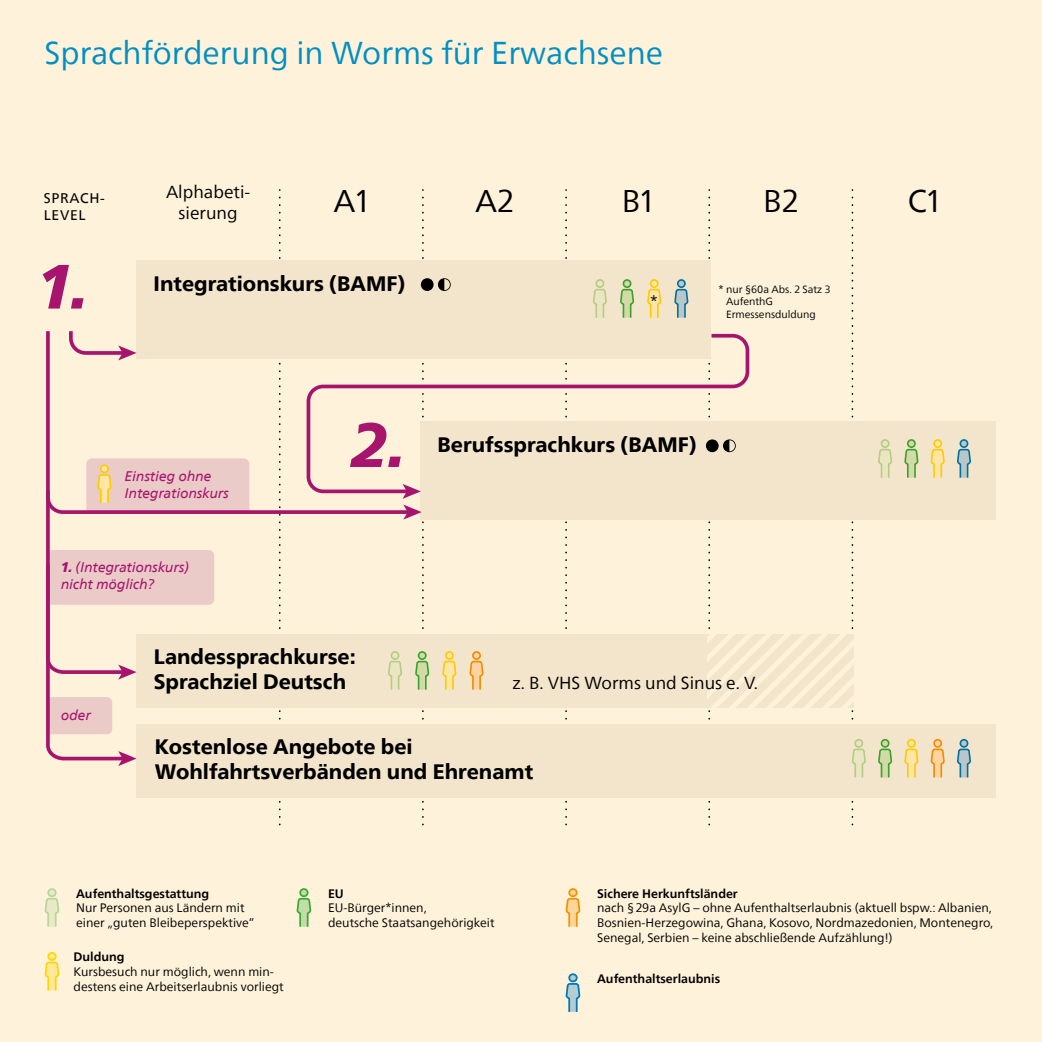
<style>
.page{position:relative;width:1042px;height:1042px;background:#fff2da}
.page>*{position:absolute;margin:0;border:0;box-sizing:border-box;transform-origin:0 0}
.t1{font:italic 900 62.48px "Neue Frutiger World";color:#a71681}
.t2{font:31.5px "Neue Frutiger World";color:#008fc3}
.t3{font:31.32px "Neue Frutiger World";color:#000}
.t4{font:800 20.82px/25px "Neue Frutiger World";color:#000}
.t5{font:17.32px/20.8px "Neue Frutiger World";color:#000;text-align:center}
.t6{font:15.4px "Neue Frutiger World";color:#000}
.t7{font:italic 13.83px/16.6px "Neue Frutiger World";color:#a71681}
.t8{font:13.83px/16.6px "Neue Frutiger World";letter-spacing:.05em;color:#000}
.t9{font:12.25px/14.7px "Neue Frutiger World";color:#000}
.t10{font:700 12.25px "Neue Frutiger World";color:#000}
.t11{font:10.5px/12.4px "Neue Frutiger World";color:#000}
.s1{font-weight:900}
</style>
<div class="page">
<svg style="left:44px;top:888px;width:16px;height:39px"></svg>
<svg style="left:296px;top:888px;width:16px;height:39px"></svg>
<svg style="left:44px;top:952px;width:16px;height:39px"></svg>
<svg style="left:565px;top:888px;width:16px;height:39px"></svg>
<svg style="left:565px;top:973px;width:16px;height:39px"></svg>
<svg style="left:565px;top:197px;width:2px;height:629px"></svg>
<div style="left:420px;top:421px;width:575px;height:98px;background:#f3e5cb"></div>
<div style="left:137px;top:634px;width:572px;height:74px;background:#f3e5cb"></div>
<div style="left:137px;top:724px;width:858px;height:73px;background:#f3e5cb"></div>
<div style="left:137px;top:261px;width:574px;height:98px;background:#f3e5cb"></div>
<svg style="left:457px;top:359px;width:249px;height:87px"></svg>
<svg style="left:593px;top:279px;width:14px;height:39px"></svg>
<svg style="left:620px;top:279px;width:15px;height:39px"></svg>
<svg style="left:647px;top:279px;width:15px;height:39px"></svg>
<svg style="left:674px;top:279px;width:15px;height:39px"></svg>
<svg style="left:706px;top:197px;width:161px;height:629px"></svg>
<svg style="left:878px;top:738px;width:15px;height:40px"></svg>
<svg style="left:904px;top:738px;width:15px;height:40px"></svg>
<svg style="left:930px;top:738px;width:15px;height:40px"></svg>
<svg style="left:46px;top:197px;width:411px;height:629px"></svg>
<svg style="left:469px;top:651px;width:15px;height:39px"></svg>
<svg style="left:957px;top:738px;width:14px;height:40px"></svg>
<svg style="left:878px;top:439px;width:14px;height:39px"></svg>
<svg style="left:904px;top:439px;width:15px;height:39px"></svg>
<svg style="left:930px;top:439px;width:15px;height:39px"></svg>
<svg style="left:957px;top:439px;width:14px;height:39px"></svg>
<h2 class="t2" style="left:45px;top:28px;width:620px">Sprachförderung in Worms für Erwachsene</h2>
<p class="t8" style="left:44px;top:190px;width:63px">SPRACH-<br>LEVEL</p>
<h1 class="t1" style="left:37px;top:237px;width:52px">1.</h1>
<h3 class="t5" style="left:166px;top:181px;width:86px">Alphabeti&shy;sierung</h3>
<h3 class="t3" style="left:334px;top:177px;width:37px">A1</h3>
<h3 class="t3" style="left:475px;top:177px;width:40px">A2</h3>
<h3 class="t3" style="left:622px;top:177px;width:33px">B1</h3>
<h3 class="t3" style="left:763px;top:177px;width:37px">B2</h3>
<h3 class="t3" style="left:908px;top:177px;width:34px">C1</h3>
<h3 class="t4" style="left:154px;top:271px;width:253px">Integrationskurs (BAMF)</h3>
<p class="t6" style="left:650px;top:289px;width:9px">*</p>
<p class="t11" style="left:726px;top:283px;width:106px;text-indent:-7px">* nur §60a Abs. 2 Satz 3<br>AufenthG<br>Ermessensduldung</p>
<p class="t7" style="left:125px;top:467px;width:106px">Einstieg ohne<br>Integrationskurs</p>
<h1 class="t1" style="left:350px;top:395px;width:56px">2.</h1>
<h3 class="t4" style="left:437px;top:432px;width:261px">Berufssprachkurs (BAMF)</h3>
<p class="t7" style="left:61px;top:558px;width:130px"><span class="s1">1.</span> (Integrationskurs) nicht möglich?</p>
<p class="t7" style="left:61px;top:707px;width:31px">oder</p>
<h3 class="t4" style="left:154px;top:644px;width:203px">Landessprachkurse:<br>Sprachziel Deutsch</h3>
<h3 class="t5" style="left:512px;top:673px;width:247px">z. B. VHS Worms und Sinus e. V.</h3>
<h3 class="t4" style="left:155px;top:734px;width:380px">Kostenlose Angebote bei<br>Wohlfahrtsverbänden und Ehrenamt</h3>
<p class="t10" style="left:76px;top:882px;width:135px">Aufenthaltsgestattung</p>
<p class="t9" style="left:76px;top:901px;width:180px">Nur Personen aus Ländern mit einer „guten Bleibeperspektive“</p>
<p class="t10" style="left:74px;top:946px;width:53px">Duldung</p>
<p class="t9" style="left:74px;top:964px;width:212px">Kursbesuch nur möglich, wenn min&shy;destens eine Arbeitserlaubnis vorliegt</p>
<p class="t10" style="left:328px;top:882px;width:17px">EU</p>
<p class="t9" style="left:328px;top:901px;width:168px">EU-Bürger*innen,<br>deutsche Staatsangehörigkeit</p>
<p class="t10" style="left:597px;top:882px;width:142px">Sichere Herkunftsländer</p>
<p class="t9" style="left:597px;top:901px;width:397px;text-align:justify">nach §29a AsylG – ohne Aufenthaltserlaubnis (aktuell bspw.: Albanien, Bosnien-Herzegowina, Ghana, Kosovo, Nordmazedonien, Montenegro, Senegal, Serbien – keine abschließende Aufzählung!)</p>
<p class="t10" style="left:597px;top:968px;width:124px">Aufenthaltserlaubnis</p>
</div>
